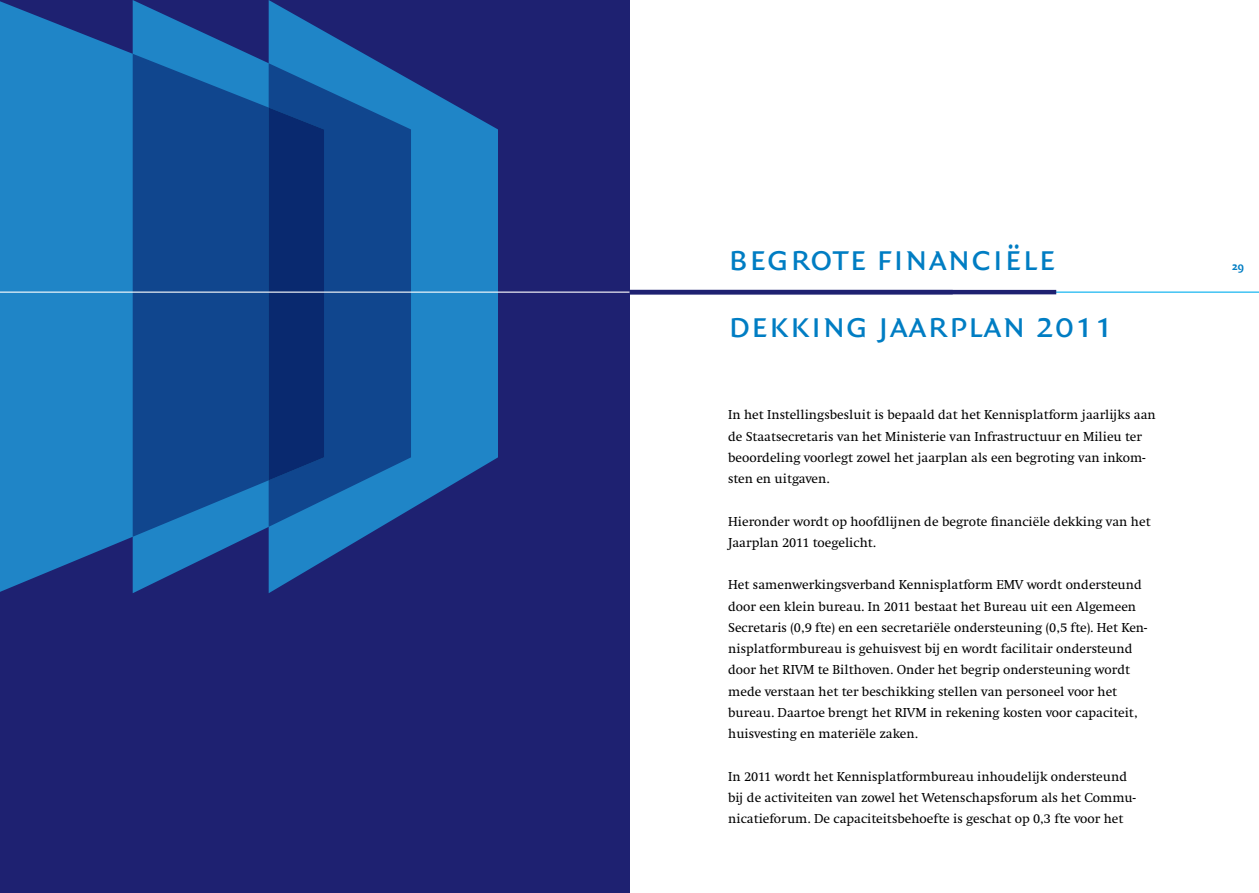
<style>
.page{position:relative;width:1259px;height:893px;background:#fff}
.page>*{position:absolute;margin:0;border:0;box-sizing:border-box;transform-origin:0 0}
.t1{font:37.5px "Quadraat Sans Small Caps";letter-spacing:.025em;color:#007dc3}
.t2{font:13.5px/21.3px "Swift EF";color:#000}
.t3{font:700 12px "Quadraat Sans";color:#007dc3}
</style>
<div class="page">
<hr style="left:629px;top:292px;width:630px;height:1px;background:#00aeef">
<hr style="left:629px;top:290px;width:427px;height:4px;background:#1e2171">
<div style="left:0;top:0;width:629px;height:893px;background:#1e2171"></div>
<svg style="left:0;top:0;width:498px;height:593px;fill:#1f85c7"></svg>
<svg style="left:133px;top:54px;width:136px;height:483px;background:#114c94"></svg>
<svg style="left:269px;top:63px;width:142px;height:464px;background:#135299"></svg>
<div style="left:269px;top:108px;width:55px;height:372px;background:#09296f"></div>
<hr style="left:0;top:292px;width:629px;height:1px;background:#fff">
<h1 class="t1" style="left:728px;top:237px;width:329px">begrote financiële</h1>
<h1 class="t1" style="left:728px;top:304px;width:386px">dekking jaarplan 2011</h1>
<p class="t2" style="left:728px;top:404px;width:429px">In het Instellingsbesluit is bepaald dat het Kennisplatform jaarlijks aan de Staatsecretaris van het Ministerie van Infrastructuur en Milieu ter beoordeling voorlegt zowel het jaarplan als een begroting van inkom&shy;sten en uitgaven.</p>
<p class="t2" style="left:728px;top:511px;width:424px">Hieronder wordt op hoofdlijnen de begrote financiële dekking van het<br>Jaarplan 2011 toegelicht.</p>
<p class="t2" style="left:728px;top:575px;width:420px">Het samenwerkingsverband Kennisplatform EMV wordt ondersteund door een klein bureau. In 2011 bestaat het Bureau uit een Algemeen Secretaris (0,9 fte) en een secretariële ondersteuning (0,5 fte). Het Ken&shy;nisplatformbureau is gehuisvest bij en wordt facilitair ondersteund door het RIVM te Bilthoven. Onder het begrip ondersteuning wordt mede verstaan het ter beschikking stellen van personeel voor het bureau. Daartoe brengt het RIVM in rekening kosten voor capaciteit, huisvesting en materiële zaken.</p>
<p class="t2" style="left:728px;top:766px;width:409px">In 2011 wordt het Kennisplatformbureau inhoudelijk ondersteund bij de activiteiten van zowel het Wetenschapsforum als het Commu&shy;nicatieforum. De capaciteitsbehoefte is geschat op 0,3 fte voor het</p>
<p class="t3" style="left:1231px;top:260px;width:13px">29</p>
</div>
